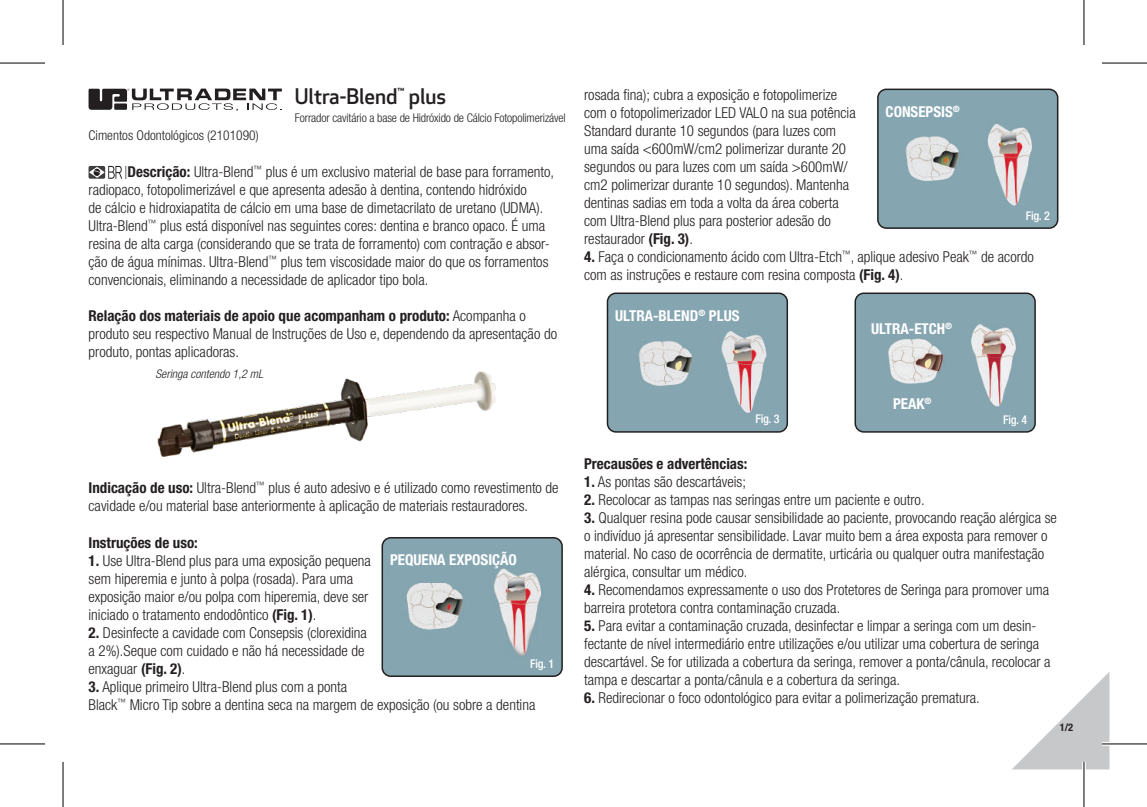
<style>
.page{position:relative;width:1147px;height:807px;background:#fff}
.page>*{position:absolute;margin:0;border:0;box-sizing:border-box;transform-origin:0 0}
.t1{font:500 21px "Apex New";color:#231f20}
.t2{font:300 condensed 15px/18px "Helvetica Neue LT Std";color:#231f20}
.t3{font:700 condensed 15px "Helvetica Neue LT Std";color:#fff}
.t4{font:700 condensed 15px "Helvetica Neue LT Std";color:#231f20}
.t5{font:300 condensed 13.5px "Helvetica Neue LT Std";color:#231f20}
.t6{font:300 condensed 12px "Helvetica Neue LT Std";letter-spacing:-.01em;color:#231f20}
.t7{font:italic 300 condensed 12px "Helvetica Neue LT Std";color:#231f20}
.t8{font:500 condensed 12px "Helvetica Neue LT Std";letter-spacing:-.02em;color:#fff}
.t9{font:700 condensed 10.5px "Helvetica Neue LT Std";color:#231f20}
.s1{font-weight:700}
</style>
<div class="page">
<svg style="left:1012px;top:672px;width:97px;height:97px"></svg>
<svg style="left:89px;top:89px;width:193px;height:22px"></svg>
<svg style="left:89px;top:166px;width:37px;height:13px"></svg>
<img style="left:157px;top:371px;width:339px;height:86px">
<img style="left:382px;top:537px;width:180px;height:139px">
<div style="left:381px;top:537px;width:182px;height:139px;border:2px solid #231f20;border-radius:9px"></div>
<div style="left:390px;top:564px;width:94px;height:19px;background:#85a5b1"></div>
<img style="left:609px;top:295px;width:178px;height:137px">
<div style="left:606px;top:292px;width:182px;height:140px;border:2px solid #231f20;border-radius:9px"></div>
<div style="left:619px;top:322px;width:96px;height:17px;background:#85a5b1"></div>
<img style="left:855px;top:293px;width:180px;height:139px">
<div style="left:854px;top:292px;width:181px;height:140px;border:2px solid #231f20;border-radius:9px"></div>
<div style="left:879px;top:319px;width:73px;height:18px;background:#85a5b1"></div>
<div style="left:872px;top:396px;width:104px;height:18px;background:#85a5b1"></div>
<img style="left:877px;top:89px;width:180px;height:139px">
<div style="left:877px;top:89px;width:181px;height:140px;border:2px solid #231f20;border-radius:9px"></div>
<div style="left:889px;top:116px;width:87px;height:17px;background:#85a5b1"></div>
<svg style="left:0;top:744px;width:45px;height:1px"></svg>
<svg style="left:1101px;top:741px;width:45px;height:4px"></svg>
<hr style="left:1082px;top:761px;width:3px;height:45px;background:#fff">
<hr style="left:0;top:62px;width:45px;height:2px;background:#000">
<hr style="left:1101px;top:62px;width:45px;height:2px;background:#000">
<hr style="left:0;top:743px;width:45px;height:1px;background:#000">
<hr style="left:1101px;top:743px;width:45px;height:1px;background:#000">
<hr style="left:62px;top:0;width:2px;height:45px;background:#000">
<hr style="left:62px;top:761px;width:2px;height:45px;background:#000">
<hr style="left:1083px;top:0;width:1px;height:45px;background:#000">
<hr style="left:1083px;top:761px;width:1px;height:45px;background:#000">
<p class="t1" style="left:295px;top:83px;width:153px">Ultra-Blend<sup>™</sup> plus</p>
<p class="t6" style="left:295px;top:111px;width:272px">Forrador cavitário a base de Hidróxido de Cálcio Fotopolimerizável</p>
<p class="t5" style="left:89px;top:128px;width:172px">Cimentos Odontológicos (2101090)</p>
<p class="t2" style="left:89px;top:162px;width:467px;text-indent:39px"><span class="s1">Descrição:</span> Ultra-Blend<sup>™</sup> plus é um exclusivo material de base para forramento, radiopaco, fotopolimerizável e que apresenta adesão à dentina, contendo hidróxido<br>de cálcio e hidroxiapatita de cálcio em uma base de dimetacrilato de uretano (UDMA).<br>Ultra-Blend<sup>™</sup> plus está disponível nas seguintes cores: dentina e branco opaco. É uma resina de alta carga (considerando que se trata de forramento) com contração e absor&shy;ção de água mínimas. Ultra-Blend<sup>™</sup> plus tem viscosidade maior do que os forramentos convencionais, eliminando a necessidade de aplicador tipo bola.</p>
<p class="t2" style="left:89px;top:306px;width:470px"><span class="s1">Relação dos materiais de apoio que acompanham o produto:</span> Acompanha o produto seu respectivo Manual de Instruções de Uso e, dependendo da apresentação do produto, pontas aplicadoras.</p>
<p class="t7" style="left:155px;top:367px;width:109px">Seringa contendo 1,2 mL</p>
<p class="t2" style="left:89px;top:479px;width:471px"><span class="s1">Indicação de uso:</span> Ultra-Blend<sup>™</sup> plus é auto adesivo e é utilizado como revestimento de cavidade e/ou material base anteriormente à aplicação de materiais restauradores.</p>
<p class="t4" style="left:89px;top:533px;width:111px">Instruções de uso:</p>
<p class="t2" style="left:89px;top:551px;width:284px"><span class="s1">1.</span> Use Ultra-Blend plus para uma exposição pequena sem hiperemia e junto à polpa (rosada). Para uma exposição maior e/ou polpa com hiperemia, deve ser iniciado o tratamento endodôntico <span class="s1">(Fig. 1)</span>.</p>
<p class="t2" style="left:89px;top:623px;width:280px"><span class="s1">2.</span> Desinfecte a cavidade com Consepsis (clorexidina a 2%).Seque com cuidado e não há necessidade de enxaguar <span class="s1">(Fig. 2)</span>.</p>
<p class="t2" style="left:89px;top:677px;width:448px"><span class="s1">3.</span> Aplique primeiro Ultra-Blend plus com a ponta<br>Black<sup>™</sup> Micro Tip sobre a dentina seca na margem de exposição (ou sobre a dentina</p>
<p class="t3" style="left:390px;top:550px;width:128px">PEQUENA EXPOSIÇÃO</p>
<p class="t8" style="left:530px;top:656px;width:26px">Fig. 1</p>
<p class="t2" style="left:584px;top:85px;width:273px">rosada fina); cubra a exposição e fotopolimerize com o fotopolimerizador LED VALO na sua potência Standard durante 10 segundos (para luzes com uma saída &lt;600mW/cm2 polimerizar durante 20 segundos ou para luzes com um saída &gt;600mW/ cm2 polimerizar durante 10 segundos). Mantenha dentinas sadias em toda a volta da área coberta com Ultra-Blend plus para posterior adesão do restaurador <span class="s1">(Fig. 3)</span>.</p>
<p class="t2" style="left:584px;top:247px;width:451px"><span class="s1">4.</span> Faça o condicionamento ácido com Ultra-Etch<sup>™</sup>, aplique adesivo Peak<sup>™</sup> de acordo com as instruções e restaure com resina composta <span class="s1">(Fig. 4)</span>.</p>
<p class="t3" style="left:885px;top:103px;width:76px">CONSEPSIS<sup>®</sup></p>
<p class="t8" style="left:1025px;top:208px;width:26px">Fig. 2</p>
<p class="t3" style="left:615px;top:306px;width:126px">ULTRA-BLEND<sup>®</sup> PLUS</p>
<p class="t8" style="left:755px;top:411px;width:26px">Fig. 3</p>
<p class="t3" style="left:871px;top:319px;width:83px">ULTRA-ETCH<sup>®</sup></p>
<p class="t3" style="left:893px;top:394px;width:40px">PEAK<sup>®</sup></p>
<p class="t8" style="left:1003px;top:412px;width:26px">Fig. 4</p>
<p class="t4" style="left:584px;top:454px;width:165px">Precausões e advertências:</p>
<p class="t2" style="left:584px;top:472px;width:163px"><span class="s1">1.</span> As pontas são descartáveis;</p>
<p class="t2" style="left:584px;top:490px;width:342px"><span class="s1">2.</span> Recolocar as tampas nas seringas entre um paciente e outro.</p>
<p class="t2" style="left:584px;top:508px;width:474px"><span class="s1">3.</span> Qualquer resina pode causar sensibilidade ao paciente, provocando reação alérgica se o indivíduo já apresentar sensibilidade. Lavar muito bem a área exposta para remover o material. No caso de ocorrência de dermatite, urticária ou qualquer outra manifestação alérgica, consultar um médico.</p>
<p class="t2" style="left:584px;top:580px;width:466px"><span class="s1">4.</span> Recomendamos expressamente o uso dos Protetores de Seringa para promover uma barreira protetora contra contaminação cruzada.</p>
<p class="t2" style="left:584px;top:616px;width:468px"><span class="s1">5.</span> Para evitar a contaminação cruzada, desinfectar e limpar a seringa com um desin&shy;fectante de nível intermediário entre utilizações e/ou utilizar uma cobertura de seringa descartável. Se for utilizada a cobertura da seringa, remover a ponta/cânula, recolocar a tampa e descartar a ponta/cânula e a cobertura da seringa.</p>
<p class="t2" style="left:584px;top:688px;width:397px"><span class="s1">6.</span> Redirecionar o foco odontológico para evitar a polimerização prematura.</p>
<p class="t9" style="left:1059px;top:720px;width:15px">1/2</p>
</div>
